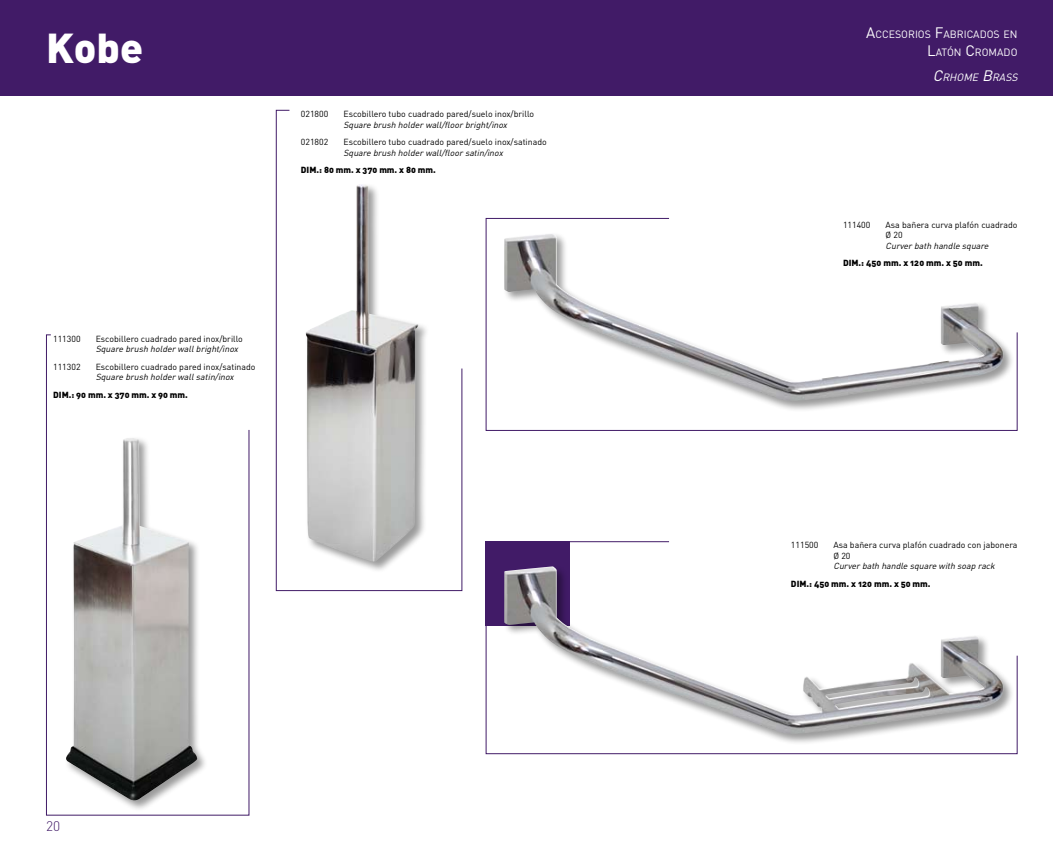
<style>
.page{position:relative;width:1053px;height:851px;background:#fff}
.page>*{position:absolute;margin:0;border:0;box-sizing:border-box;transform-origin:0 0}
.t1{font:900 41.25px "DIN";color:#fff}
.t2{font:300 13.75px "DIN";color:#411b67}
.t3{font:10.5px/18px "DIN";color:#fff;text-align:right}
.t4{font:italic 10.5px "DIN";color:#fff}
.t5{font:8.75px/10.5px "DIN";color:#000}
.t6{font:italic 8.75px "DIN";color:#000}
.t7{font:8.75px "DIN Black Alternate";color:#000}
.s1{font-size:15px}
</style>
<div class="page">
<div style="left:0;top:0;width:1052px;height:96px;background:#411b67"></div>
<svg style="left:46px;top:334px;width:204px;height:481px"></svg>
<svg style="left:275px;top:109px;width:187px;height:482px"></svg>
<div style="left:304px;top:182px;width:125px;height:390px;background:#000;opacity:.4"></div>
<img style="left:306px;top:184px;width:112px;height:377px">
<svg style="left:485px;top:218px;width:532px;height:213px"></svg>
<svg style="left:485px;top:541px;width:532px;height:213px"></svg>
<div style="left:502px;top:564px;width:512px;height:181px;background:#000;opacity:.4"></div>
<img style="left:504px;top:566px;width:500px;height:167px">
<div style="left:502px;top:231px;width:512px;height:181px;background:#000;opacity:.4"></div>
<img style="left:504px;top:233px;width:500px;height:168px">
<h1 class="t1" style="left:46px;top:20px;width:98px">Kobe</h1>
<p class="t3" style="left:866px;top:25px;width:153px"><span class="s1">A</span>CCESORIOS <span class="s1">F</span>ABRICADOS EN<br><span class="s1">L</span>ATÓN <span class="s1">C</span> ROMADO</p>
<p class="t4" style="left:932px;top:71px;width:89px"><span class="s1">C</span>RHOME <span class="s1">B</span>RASS</p>
<p class="t5" style="left:301px;top:108px;width:29px">021800</p>
<p class="t5" style="left:343px;top:108px;width:192px">Escobillero tubo cuadrado pared/suelo inox/brillo</p>
<p class="t6" style="left:343px;top:119px;width:167px">Square brush holderwall/floorbright/inox</p>
<p class="t5" style="left:301px;top:136px;width:29px">021802</p>
<p class="t5" style="left:343px;top:136px;width:205px">Escobillero tubo cuadrado pared/suelo inox/satinado</p>
<p class="t6" style="left:343px;top:147px;width:163px">Square brush holderwall/floorsatin/inox</p>
<p class="t7" style="left:301px;top:164px;width:136px">DIM.: 80 mm. x 370 mm. x 80 mm.</p>
<p class="t5" style="left:53px;top:333px;width:29px">111300</p>
<p class="t5" style="left:96px;top:333px;width:149px">Escobillero cuadrado pared inox/brillo</p>
<p class="t6" style="left:96px;top:343px;width:146px">Square brush holderwallbright/inox</p>
<p class="t5" style="left:53px;top:361px;width:29px">111302</p>
<p class="t5" style="left:96px;top:361px;width:161px">Escobillero cuadrado pared inox/satinado</p>
<p class="t6" style="left:96px;top:371px;width:142px">Square brush holderwallsatin/inox</p>
<p class="t7" style="left:53px;top:389px;width:136px">DIM.: 90 mm. x 370 mm. x 90 mm.</p>
<h2 class="t2" style="left:46px;top:817px;width:16px">20</h2>
<p class="t5" style="left:843px;top:219px;width:29px">111400</p>
<p class="t5" style="left:885px;top:219px;width:133px">Asa bañera curva plafón cuadrado<br>Ø 20</p>
<p class="t6" style="left:885px;top:240px;width:107px">Curverbath handle square</p>
<p class="t7" style="left:843px;top:257px;width:141px">DIM.: 450 mm. x 120 mm. x 50 mm.</p>
<p class="t5" style="left:790px;top:539px;width:29px">111500</p>
<p class="t5" style="left:833px;top:539px;width:185px">Asa bañera curva plafón cuadrado con jabonera<br>Ø 20</p>
<p class="t6" style="left:833px;top:560px;width:165px">Curverbath handle square with soap rack</p>
<p class="t7" style="left:790px;top:578px;width:141px">DIM.: 450 mm. x 120 mm. x 50 mm.</p>
</div>
